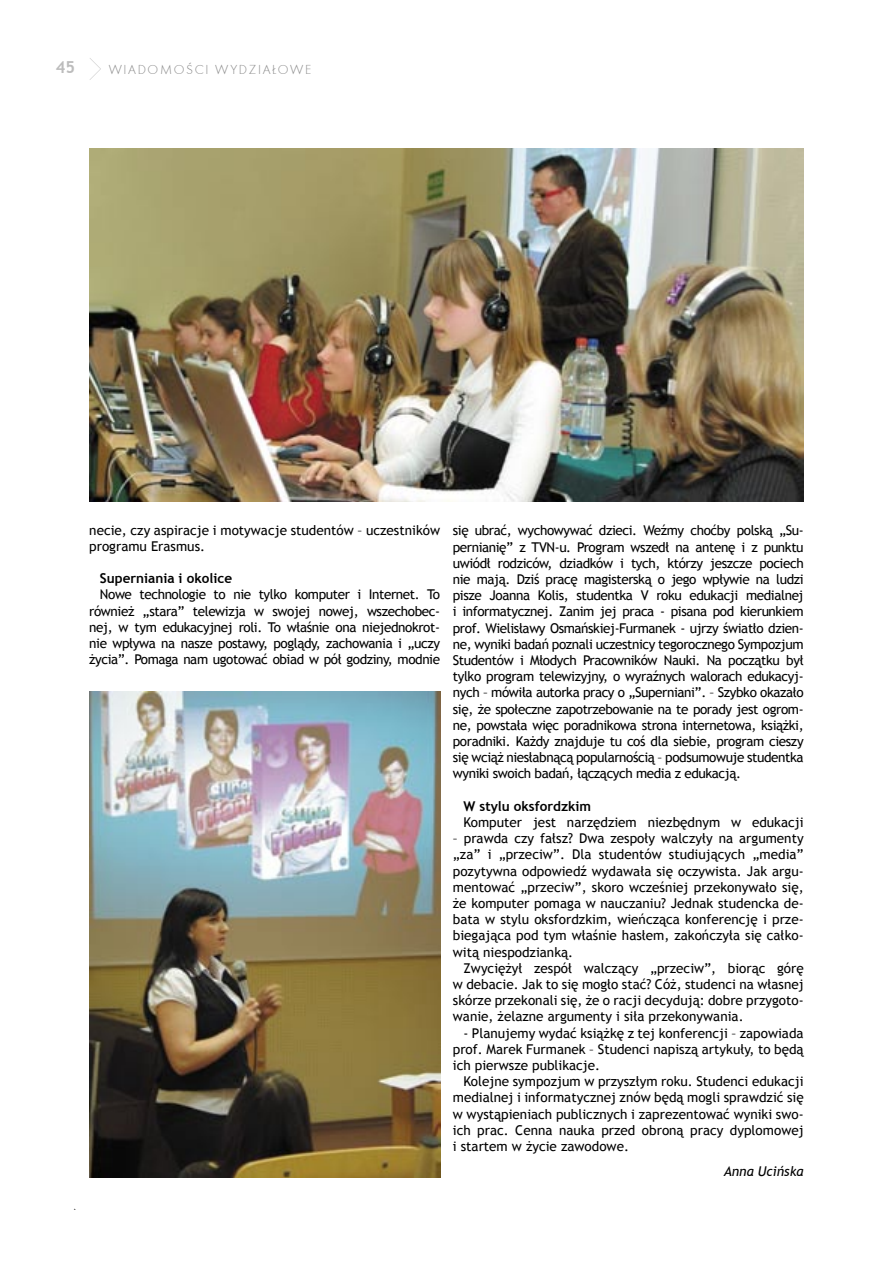
<style>
.page{position:relative;width:893px;height:1263px;background:#fff}
.page>*{position:absolute;margin:0;border:0;box-sizing:border-box;transform-origin:0 0}
.t1{font:700 16.5px "Trebuchet MS";color:#bcbcbc}
.t2{font:13.5px/16.2px "Trebuchet MS";color:#000;text-align:justify}
.t3{font:700 13.5px "Trebuchet MS";color:#000}
.t4{font:13.5px "Futura TEE Ligh";letter-spacing:.12em;color:#888}
.t5{font:italic 13.5px "Trebuchet MS";color:#000}
</style>
<div class="page">
<svg style="left:90px;top:58px;width:11px;height:22px"></svg>
<img style="left:89px;top:692px;width:351px;height:486px">
<img style="left:89px;top:149px;width:714px;height:353px">
<p class="t1" style="left:56px;top:57px;width:21px">45</p>
<p class="t4" style="left:109px;top:61px;width:204px">WIADOMOŒCI WYDZIA£OWE</p>
<p class="t2" style="left:89px;top:522px;width:352px">necie, czy aspiracje i motywacje studentów – uczestników programu Erasmus.</p>
<p class="t3" style="left:100px;top:570px;width:134px">Superniania i okolice</p>
<p class="t2" style="left:89px;top:587px;width:352px;text-indent:11px">Nowe technologie to nie tylko komputer i Internet. To również „stara” telewizja w swojej nowej, wszechobec&shy;nej, w tym edukacyjnej roli. To właśnie ona niejednokrot&shy;nie wpływa na nasze postawy, poglądy, zachowania i „uczy życia”. Pomaga nam ugotować obiad w pół godziny, modnie</p>
<p class="t2" style="left:453px;top:523px;width:352px">się ubrać, wychowywać dzieci. Weźmy choćby polską „Su&shy;pernianię” z TVN-u. Program wszedł na antenę i z punktu uwiódł rodziców, dziadków i tych, którzy jeszcze pociech nie mają. Dziś pracę magisterską o jego wpływie na ludzi pisze Joanna Kolis, studentka V roku edukacji medialnej i informatycznej. Zanim jej praca - pisana pod kierunkiem prof. Wielisławy Osmańskiej-Furmanek - ujrzy światło dzien&shy;ne, wyniki badań poznali uczestnicy tegorocznego Sympozjum Studentów i Młodych Pracowników Nauki. Na początku był tylko program telewizyjny, o wyraźnych walorach edukacyj&shy;nych – mówiła autorka pracy o „Superniani”. – Szybko okazało się, że społeczne zapotrzebowanie na te porady jest ogrom&shy;ne, powstała więc poradnikowa strona internetowa, książki, poradniki. Każdy znajduje tu coś dla siebie, program cieszy się wciąż niesłabnącą popularnością – podsumowuje studentka wyniki swoich badań, łączących media z edukacją.</p>
<p class="t3" style="left:463px;top:797px;width:129px">W stylu oksfordzkim</p>
<p class="t2" style="left:463px;top:814px;width:342px">Komputer jest narzędziem niezbędnym w edukacji</p>
<p class="t2" style="left:453px;top:830px;width:352px">– prawda czy fałsz? Dwa zespoły walczyły na argumenty „za” i „przeciw”. Dla studentów studiujących „media” pozytywna odpowiedź wydawała się oczywista. Jak argu&shy;mentować „przeciw”, skoro wcześniej przekonywało się, że komputer pomaga w nauczaniu? Jednak studencka de&shy;bata w stylu oksfordzkim, wieńcząca konferencję i prze&shy;biegająca pod tym właśnie hasłem, zakończyła się całko&shy;witą niespodzianką.</p>
<p class="t2" style="left:453px;top:960px;width:352px;text-indent:11px">Zwyciężył zespół walczący „przeciw”, biorąc górę w debacie. Jak to się mogło stać? Cóż, studenci na własnej skórze przekonali się, że o racji decydują: dobre przygoto&shy;wanie, żelazne argumenty i siła przekonywania.</p>
<p class="t2" style="left:453px;top:1025px;width:352px;text-indent:11px">- Planujemy wydać książkę z tej konferencji – zapowiada prof. Marek Furmanek – Studenci napiszą artykuły, to będą ich pierwsze publikacje.</p>
<p class="t2" style="left:453px;top:1073px;width:352px;text-indent:11px">Kolejne sympozjum w przyszłym roku. Studenci edukacji medialnej i informatycznej znów będą mogli sprawdzić się w wystąpieniach publicznych i zaprezentować wyniki swo&shy;ich prac. Cenna nauka przed obroną pracy dyplomowej i startem w życie zawodowe.</p>
<p class="t5" style="left:724px;top:1163px;width:81px">Anna Ucińska</p>
</div>
